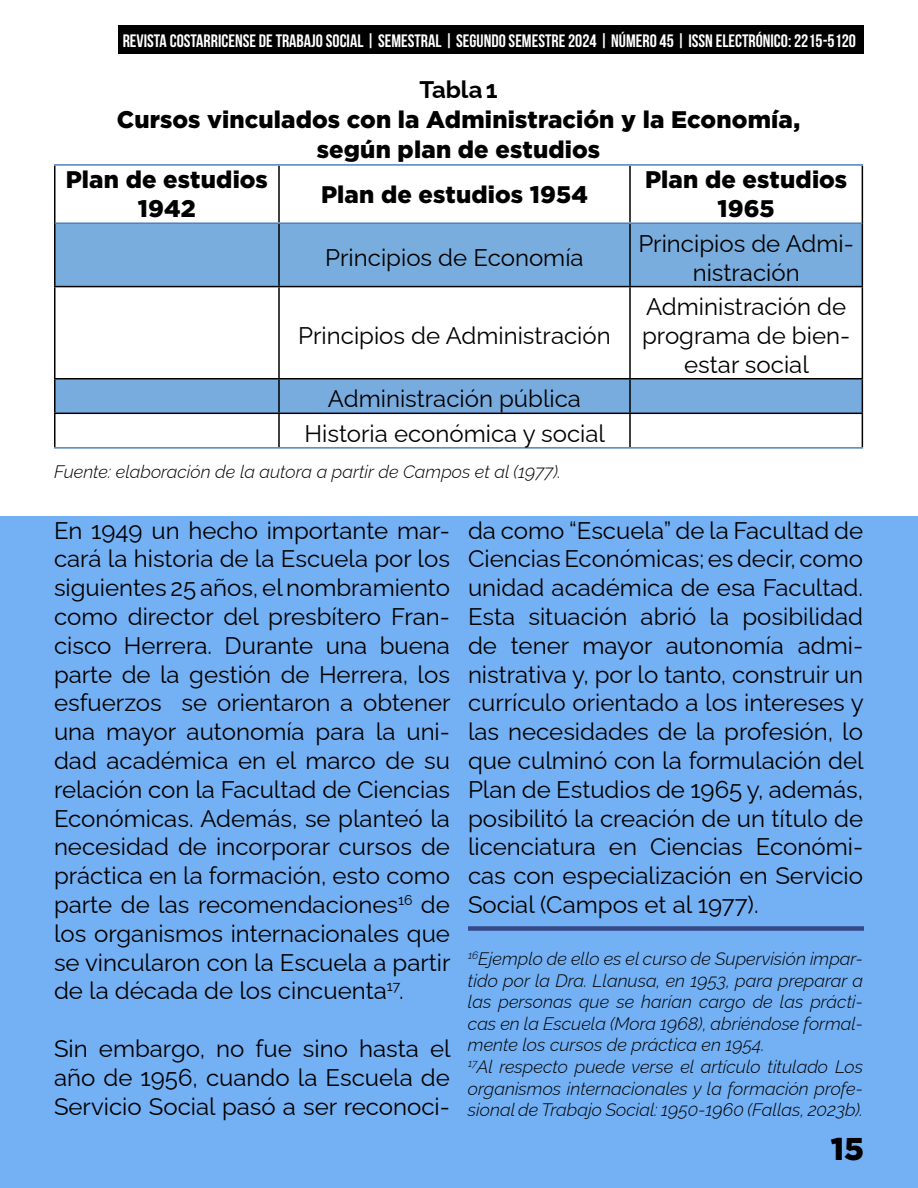
<style>
.page{position:relative;width:918px;height:1188px;background:#fff}
.page>*{position:absolute;margin:0;border:0;box-sizing:border-box;transform-origin:0 0}
.t1{font:900 31.5px "Gotham";color:#000}
.t2{font:24px/28.8px "Raleway";color:#000;text-align:center}
.t3{font:900 24px/28.8px "Gotham";letter-spacing:.005em;color:#000;text-align:center}
.t4{font:700 24px "Raleway";letter-spacing:-.005em;color:#000}
.t5{font:italic 300 18px/21.6px "Raleway";color:#000}
.t6{font:18px "Bebas Neue";color:#fff}
</style>
<div class="page">
<div style="left:0;top:516px;width:918px;height:672px;background:#73b0f4"></div>
<div style="left:118px;top:26px;width:746px;height:28px;background:#000"></div>
<div style="left:56px;top:224px;width:806px;height:62px;background:#78adde"></div>
<div style="left:56px;top:379px;width:806px;height:34px;background:#78abde"></div>
<hr style="left:54px;top:166px;width:2px;height:57px;background:#000">
<hr style="left:278px;top:166px;width:2px;height:56px;background:#000">
<hr style="left:629px;top:166px;width:2px;height:56px;background:#000">
<hr style="left:862px;top:166px;width:1px;height:57px;background:#000">
<hr style="left:54px;top:223px;width:2px;height:63px;background:#000">
<hr style="left:278px;top:224px;width:2px;height:62px;background:#000">
<hr style="left:629px;top:224px;width:2px;height:62px;background:#000">
<hr style="left:862px;top:223px;width:1px;height:63px;background:#000">
<hr style="left:54px;top:286px;width:225px;height:1px;background:#000">
<hr style="left:54px;top:287px;width:2px;height:91px;background:#000">
<hr style="left:279px;top:286px;width:351px;height:1px;background:#000">
<hr style="left:278px;top:287px;width:2px;height:91px;background:#000">
<hr style="left:630px;top:286px;width:233px;height:1px;background:#000">
<hr style="left:629px;top:287px;width:2px;height:91px;background:#000">
<hr style="left:862px;top:287px;width:1px;height:91px;background:#000">
<hr style="left:54px;top:378px;width:225px;height:1px;background:#000">
<hr style="left:54px;top:379px;width:2px;height:34px;background:#000">
<hr style="left:279px;top:378px;width:351px;height:1px;background:#000">
<hr style="left:278px;top:379px;width:2px;height:34px;background:#000">
<hr style="left:630px;top:378px;width:233px;height:1px;background:#000">
<hr style="left:629px;top:379px;width:2px;height:34px;background:#000">
<hr style="left:862px;top:379px;width:1px;height:34px;background:#000">
<hr style="left:54px;top:413px;width:225px;height:1px;background:#000">
<hr style="left:54px;top:414px;width:2px;height:33px;background:#000">
<hr style="left:279px;top:413px;width:351px;height:1px;background:#000">
<hr style="left:278px;top:414px;width:2px;height:33px;background:#000">
<hr style="left:630px;top:413px;width:233px;height:1px;background:#000">
<hr style="left:629px;top:414px;width:2px;height:33px;background:#000">
<hr style="left:862px;top:414px;width:1px;height:33px;background:#000">
<hr style="left:54px;top:164px;width:225px;height:2px;background:#4f81bd">
<hr style="left:279px;top:164px;width:351px;height:2px;background:#4f81bd">
<hr style="left:630px;top:164px;width:233px;height:2px;background:#4f81bd">
<hr style="left:56px;top:222px;width:223px;height:2px;background:#4f81bd">
<hr style="left:279px;top:222px;width:351px;height:2px;background:#4f81bd">
<hr style="left:630px;top:222px;width:232px;height:2px;background:#4f81bd">
<hr style="left:54px;top:447px;width:225px;height:2px;background:#4f81bd">
<hr style="left:279px;top:447px;width:351px;height:2px;background:#4f81bd">
<hr style="left:630px;top:447px;width:233px;height:2px;background:#4f81bd">
<div style="left:468px;top:926px;width:396px;height:5px;background:#354987"></div>
<p class="t6" style="left:123px;top:30px;width:735px">REVISTA COSTARRICENSE DE TRABAJO SOCIAL | SEMESTRAL | SEGUNDO SEMESTRE 2024 | NÚMERO 45 | ISSN ELECTRÓNICO: 2215-5120</p>
<p class="t4" style="left:419px;top:70px;width:80px">Tabla1</p>
<p class="t3" style="left:117px;top:104px;width:685px">Cursos vinculados con la Administración y la Economía,</p>
<p class="t3" style="left:317px;top:135px;width:285px">según plan de estudios</p>
<p class="t3" style="left:66px;top:165px;width:204px">Plan de estudios</p>
<p class="t3" style="left:138px;top:194px;width:59px">1942</p>
<p class="t3" style="left:645px;top:165px;width:204px">Plan de estudios<br>1965</p>
<p class="t3" style="left:321px;top:179px;width:268px">Plan de estudios 1954</p>
<p class="t2" style="left:325px;top:241px;width:260px">Principios de Economía</p>
<p class="t2" style="left:298px;top:319px;width:314px">Principios de Administración</p>
<p class="t2" style="left:638px;top:226px;width:217px">Principios de Admi&shy;nistración</p>
<p class="t2" style="left:642px;top:290px;width:210px">Administración de programa de bien&shy;estar social</p>
<p class="t2" style="left:305px;top:379px;width:302px;line-height:34.5px">Administración pública<br>Historia económica y social</p>
<p class="t5" style="left:54px;top:459px;width:509px">Fuente: elaboración de la autora a partir de Campos et al (1977).</p>
<p class="t2" style="left:54px;top:513px;width:398px;text-align:justify">En 1949 un hecho importante mar&shy;cará la historia de la Escuela por los siguientes 25 años, el nombramiento como director del presbítero Fran&shy;cisco Herrera. Durante una buena parte de la gestión de Herrera, los esfuerzos se orientaron a obtener una mayor autonomía para la uni&shy;dad académica en el marco de su relación con la Facultad de Ciencias Económicas. Además, se planteó la necesidad de incorporar cursos de práctica en la formación, esto como parte de las recomendaciones<sup>16</sup> de los organismos internacionales que se vincularon con la Escuela a partir de la década de los cincuenta<sup>17</sup>.</p>
<p class="t2" style="left:54px;top:1032px;width:398px;text-align:justify">Sin embargo, no fue sino hasta el año de 1956, cuando la Escuela de Servicio Social pasó a ser reconoci-</p>
<p class="t2" style="left:468px;top:513px;width:397px;text-align:justify">da como “Escuela” de la Facultad de Ciencias Económicas; es decir, como unidad académica de esa Facultad.<br>Esta situación abrió la posibilidad de tener mayor autonomía admi&shy;nistrativa y, por lo tanto, construir un currículo orientado a los intereses y las necesidades de la profesión, lo que culminó con la formulación del Plan de Estudios de 1965 y, además, posibilitó la creación de un título de licenciatura en Ciencias Económi&shy;cas con especialización en Servicio Social (Campos et al 1977).</p>
<p class="t5" style="left:468px;top:946px;width:397px"><sup>16</sup>Ejemplo de ello es el curso de Supervisión impar&shy;tido por la Dra. Llanusa, en 1953, para preparar a las personas que se harían cargo de las prácti&shy;cas en la Escuela (Mora 1968), abriéndose formal&shy;mente los cursos de práctica en 1954.<br><sup>17</sup>Al respecto puede verse el artículo titulado Los organismos internacionales y la formación profe&shy;sional de Trabajo Social: 1950-1960 (Fallas, 2023b).</p>
<h1 class="t1" style="left:831px;top:1131px;width:35px">15</h1>
</div>
